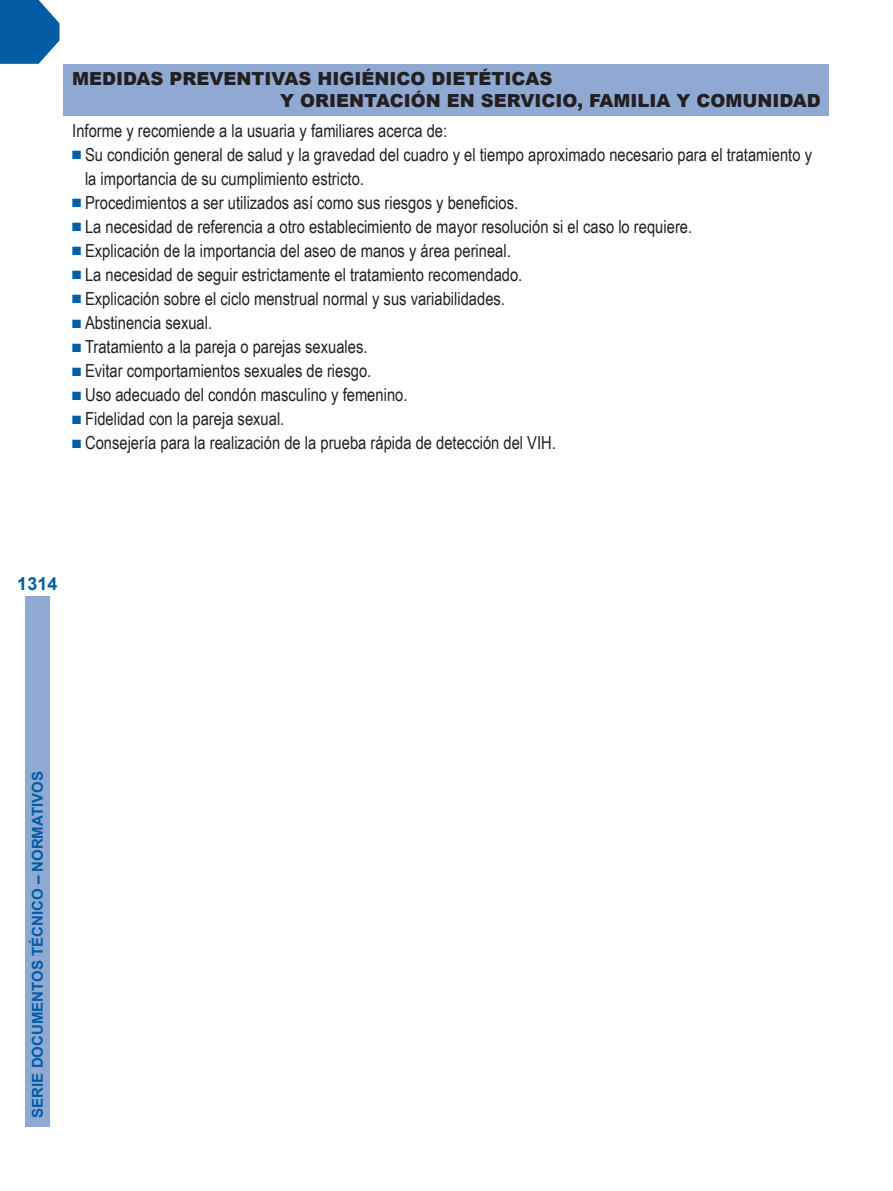
<style>
.page{position:relative;width:893px;height:1191px;background:#fff}
.page>*{position:absolute;margin:0;border:0;box-sizing:border-box;transform-origin:0 0}
.t1{font:18px/24px "Arial Narrow";color:#231f20}
.t2{font:900 18px/21.6px "Arial";color:#231f20}
.t3{font:700 18px "Arial";color:#015ca3}
.t4{font:700 15px "Arial";color:#015ca3}
.s1{color:#015ca3}
</style>
<div class="page">
<div style="left:25px;top:596px;width:24px;height:531px;background:#90a9d3"></div>
<svg style="left:0;top:0;width:60px;height:64px;background:#2372af"></svg>
<div style="left:64px;top:64px;width:765px;height:51px;background:#90a9d3"></div>
<p class="t2" style="left:280px;top:67px;width:542px;text-indent:-208px">MEDIDAS PREVENTIVAS HIGIÉNICO DIETÉTICAS<br>Y ORIENTACIÓN EN SERVICIO, FAMILIA Y COMUNIDAD</p>
<p class="t1" style="left:72px;top:118px;width:376px">Informe y recomiende a la usuaria y familiares acerca de:</p>
<p class="t1" style="left:85px;top:142px;width:728px;text-indent:-13px"><span class="s1">■</span> Su condición general de salud y la gravedad del cuadro y el tiempo aproximado necesario para el tratamiento y la importancia de su cumplimiento estricto.</p>
<p class="t1" style="left:72px;top:190px;width:447px"><span class="s1">■</span> Procedimientos a ser utilizados así como sus riesgos y beneficios.</p>
<p class="t1" style="left:72px;top:214px;width:621px"><span class="s1">■</span> La necesidad de referencia a otro establecimiento de mayor resolución si el caso lo requiere.</p>
<p class="t1" style="left:72px;top:238px;width:440px"><span class="s1">■</span> Explicación de la importancia del aseo de manos y área perineal.</p>
<p class="t1" style="left:72px;top:262px;width:452px"><span class="s1">■</span> La necesidad de seguir estrictamente el tratamiento recomendado.</p>
<p class="t1" style="left:72px;top:286px;width:434px"><span class="s1">■</span> Explicación sobre el ciclo menstrual normal y sus variabilidades.</p>
<p class="t1" style="left:72px;top:310px;width:141px"><span class="s1">■</span> Abstinencia sexual.</p>
<p class="t1" style="left:72px;top:334px;width:297px"><span class="s1">■</span> Tratamiento a la pareja o parejas sexuales.</p>
<p class="t1" style="left:72px;top:358px;width:301px"><span class="s1">■</span> Evitar comportamientos sexuales de riesgo.</p>
<p class="t1" style="left:72px;top:382px;width:337px"><span class="s1">■</span> Uso adecuado del condón masculino y femenino.</p>
<p class="t1" style="left:72px;top:406px;width:214px"><span class="s1">■</span> Fidelidad con la pareja sexual.</p>
<p class="t1" style="left:72px;top:430px;width:485px"><span class="s1">■</span> Consejería para la realización de la prueba rápida de detección del VIH.</p>
<p class="t3" style="left:17px;top:571px;width:42px">1314</p>
<p class="t4" style="left:27px;top:1117px;width:346px;rotate:-90deg">Serie Documentos Técnico – Normativos</p>
</div>
